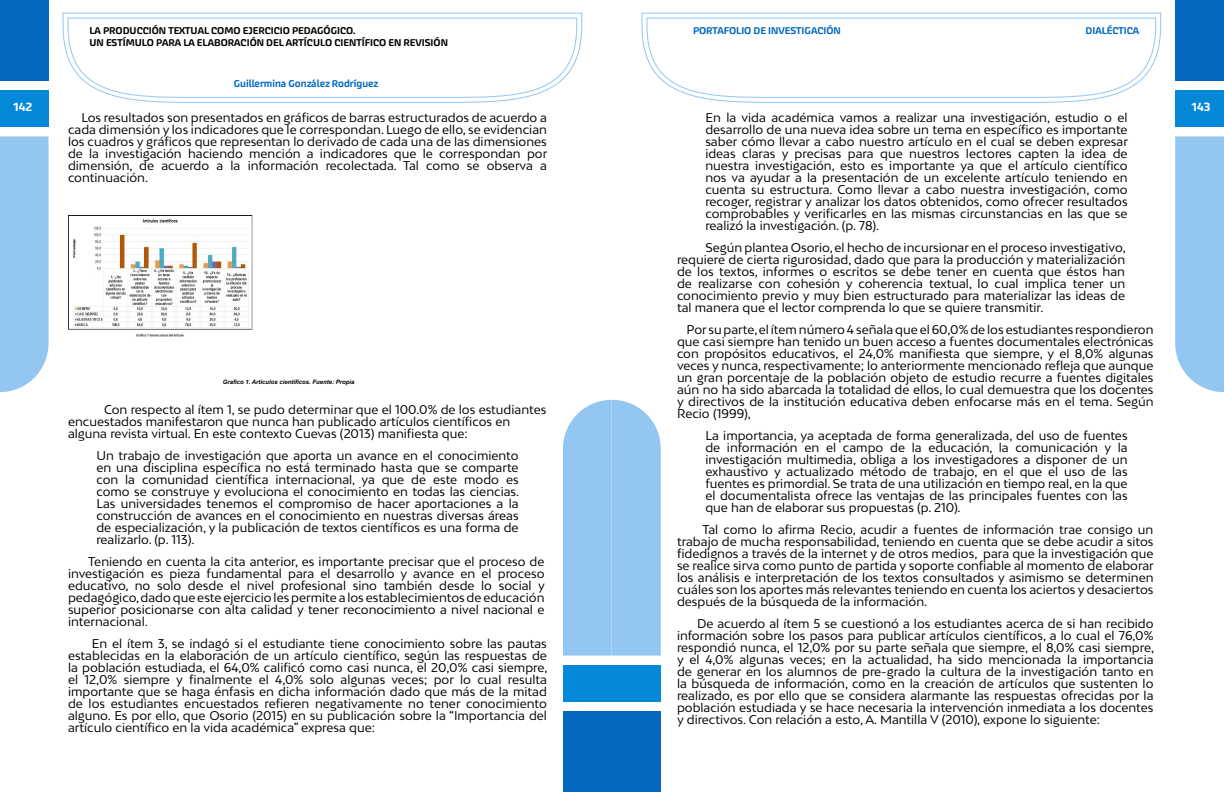
<style>
.page{position:relative;width:1224px;height:792px;background:#fff}
.page>*{position:absolute;margin:0;border:0;box-sizing:border-box;transform-origin:0 0}
.t1{font:12px/12px "Bw Mitga";color:#000;text-align:justify}
.t2{font:500 12px "Akceler Aalt";color:#fff}
.t3{font:500 10px/12px "Akceler Aalt";color:#000}
.t4{font:500 10px "Akceler Aalt";color:#0068c2}
.t5{font:italic 700 6px "Arial";color:#000}
</style>
<div class="page">
<div style="left:0;top:0;width:49px;height:81px;background:#0468be"></div>
<div style="left:0;top:90px;width:49px;height:37px;background:#0489d8"></div>
<div style="left:0;top:136px;width:49px;height:256px;background:#93c6f1"></div>
<div style="left:563px;top:711px;width:49px;height:81px;background:#0468be"></div>
<div style="left:563px;top:665px;width:49px;height:37px;background:#0489d8"></div>
<svg style="left:62px;top:12px;width:521px;height:91px"></svg>
<svg style="left:67px;top:17px;width:511px;height:81px"></svg>
<div style="left:1175px;top:0;width:49px;height:81px;background:#0468be"></div>
<div style="left:1175px;top:90px;width:49px;height:37px;background:#0489d8"></div>
<div style="left:1175px;top:136px;width:49px;height:256px;background:#93c6f1"></div>
<div style="left:612px;top:711px;width:49px;height:81px;background:#0468be"></div>
<div style="left:612px;top:665px;width:49px;height:37px;background:#0489d8"></div>
<div style="left:563px;top:400px;width:98px;height:256px;background:#93c6f1"></div>
<svg style="left:641px;top:12px;width:521px;height:91px"></svg>
<svg style="left:646px;top:17px;width:511px;height:81px"></svg>
<img style="left:68px;top:216px;width:184px;height:120px">
<p class="t3" style="left:90px;top:24px;width:360px">LA PRODUCCIÓN TEXTUAL COMO EJERCICIO PEDAGÓGICO.<br>UN ESTÍMULO PARA LA ELABORACIÓN DEL ARTÍCULO CIENTÍFICO EN REVISIÓN</p>
<p class="t4" style="left:693px;top:23px;width:149px">PORTAFOLIO DE INVESTIGACIÓN</p>
<p class="t4" style="left:1085px;top:23px;width:55px">DIALÉCTICA</p>
<p class="t4" style="left:234px;top:76px;width:146px">Guillermina González Rodríguez</p>
<p class="t2" style="left:13px;top:98px;width:20px">142</p>
<p class="t2" style="left:1192px;top:98px;width:20px">143</p>
<p class="t1" style="left:68px;top:112px;width:481px;text-indent:13px">Los resultados son presentados en gráficos de barras estructurados de acuerdo a cada dimensión y los indicadores que le correspondan. Luego de ello, se evidencian los cuadros y gráficos que representan lo derivado de cada una de las dimensiones de la investigación haciendo mención a indicadores que le correspondan por dimensión, de acuerdo a la información recolectada. Tal como se observa a continuación.</p>
<p class="t1" style="left:705px;top:112px;width:424px">En la vida académica vamos a realizar una investigación, estudio o el desarrollo de una nueva idea sobre un tema en específico es importante saber cómo llevar a cabo nuestro artículo en el cual se deben expresar ideas claras y precisas para que nuestros lectores capten la idea de nuestra investigación, esto es importante ya que el artículo científico nos va ayudar a la presentación de un excelente artículo teniendo en cuenta su estructura. Como llevar a cabo nuestra investigación, como recoger, registrar y analizar los datos obtenidos, como ofrecer resultados comprobables y verificarles en las mismas circunstancias en las que se realizó la investigación. (p. 78).</p>
<p class="t1" style="left:677px;top:242px;width:450px;text-indent:28px">Según plantea Osorio, el hecho de incursionar en el proceso investigativo, requiere de cierta rigurosidad, dado que para la producción y materialización de los textos, informes o escritos se debe tener en cuenta que éstos han de realizarse con cohesión y coherencia textual, lo cual implica tener un conocimiento previo y muy bien estructurado para materializar las ideas de tal manera que el lector comprenda lo que se quiere transmitir.</p>
<p class="t1" style="left:677px;top:324px;width:478px;text-indent:10px">Por su parte, el ítem número 4 señala que el 60,0% de los estudiantes respondieron que casi siempre han tenido un buen acceso a fuentes documentales electrónicas con propósitos educativos, el 24,0% manifiesta que siempre, y el 8,0% algunas veces y nunca, respectivamente; lo anteriormente mencionado refleja que aunque un gran porcentaje de la población objeto de estudio recurre a fuentes digitales aún no ha sido abarcada la totalidad de ellos, lo cual demuestra que los docentes y directivos de la institución educativa deben enfocarse más en el tema. Según Recio (1999),</p>
<p class="t1" style="left:705px;top:430px;width:424px">La importancia, ya aceptada de forma generalizada, del uso de fuentes de información en el campo de la educación, la comunicación y la investigación multimedia, obliga a los investigadores a disponer de un exhaustivo y actualizado método de trabajo, en el que el uso de las fuentes es primordial. Se trata de una utilización en tiempo real, en la que el documentalista ofrece las ventajas de las principales fuentes con las que han de elaborar sus propuestas (p. 210).</p>
<p class="t1" style="left:677px;top:524px;width:478px;text-indent:25px">Tal como lo afirma Recio, acudir a fuentes de información trae consigo un trabajo de mucha responsabilidad, teniendo en cuenta que se debe acudir a sitos fidedignos a través de la internet y de otros medios, para que la investigación que se realice sirva como punto de partida y soporte confiable al momento de elaborar los análisis e interpretación de los textos consultados y asimismo se determinen cuáles son los aportes más relevantes teniendo en cuenta los aciertos y desaciertos después de la búsqueda de la información.</p>
<p class="t1" style="left:677px;top:618px;width:479px;text-indent:20px">De acuerdo al ítem 5 se cuestionó a los estudiantes acerca de si han recibido información sobre los pasos para publicar artículos científicos, a lo cual el 76,0% respondió nunca, el 12,0% por su parte señala que siempre, el 8,0% casi siempre, y el 4,0% algunas veces; en la actualidad, ha sido mencionada la importancia de generar en los alumnos de pre-grado la cultura de la investigación tanto en la búsqueda de información, como en la creación de artículos que sustenten lo realizado, es por ello que se considera alarmante las respuestas ofrecidas por la población estudiada y se hace necesaria la intervención inmediata a los docentes y directivos. Con relación a esto, A. Mantilla V (2010), expone lo siguiente:</p>
<p class="t5" style="left:223px;top:378px;width:133px">Grafico 1. Artículos científicos. Fuente: Propia</p>
<p class="t1" style="left:68px;top:404px;width:480px;text-align:left;text-indent:36px">Con respecto al ítem 1, se pudo determinar que el 100.0% de los estudiantes encuestados manifestaron que nunca han publicado artículos científicos en alguna revista virtual. En este contexto Cuevas (2013) manifiesta que:</p>
<p class="t1" style="left:96px;top:450px;width:424px">Un trabajo de investigación que aporta un avance en el conocimiento en una disciplina específica no está terminado hasta que se comparte con la comunidad científica internacional, ya que de este modo es como se construye y evoluciona el conocimiento en todas las ciencias.<br>Las universidades tenemos el compromiso de hacer aportaciones a la construcción de avances en el conocimiento en nuestras diversas áreas de especialización, y la publicación de textos científicos es una forma de realizarlo. (p. 113).</p>
<p class="t1" style="left:68px;top:556px;width:478px;text-indent:20px">Teniendo en cuenta la cita anterior, es importante precisar que el proceso de investigación es pieza fundamental para el desarrollo y avance en el proceso educativo, no solo desde el nivel profesional sino también desde lo social y pedagógico, dado que este ejercicio les permite a los establecimientos de educación superior posicionarse con alta calidad y tener reconocimiento a nivel nacional e internacional.</p>
<p class="t1" style="left:68px;top:638px;width:481px;text-indent:24px">En el ítem 3, se indagó si el estudiante tiene conocimiento sobre las pautas establecidas en la elaboración de un artículo científico, según las respuestas de la población estudiada, el 64,0% calificó como casi nunca, el 20,0% casi siempre, el 12,0% siempre y finalmente el 4,0% solo algunas veces; por lo cual resulta importante que se haga énfasis en dicha información dado que más de la mitad de los estudiantes encuestados refieren negativamente no tener conocimiento alguno. Es por ello, que Osorio (2015) en su publicación sobre la “Importancia del artículo científico en la vida académica” expresa que:</p>
</div>
